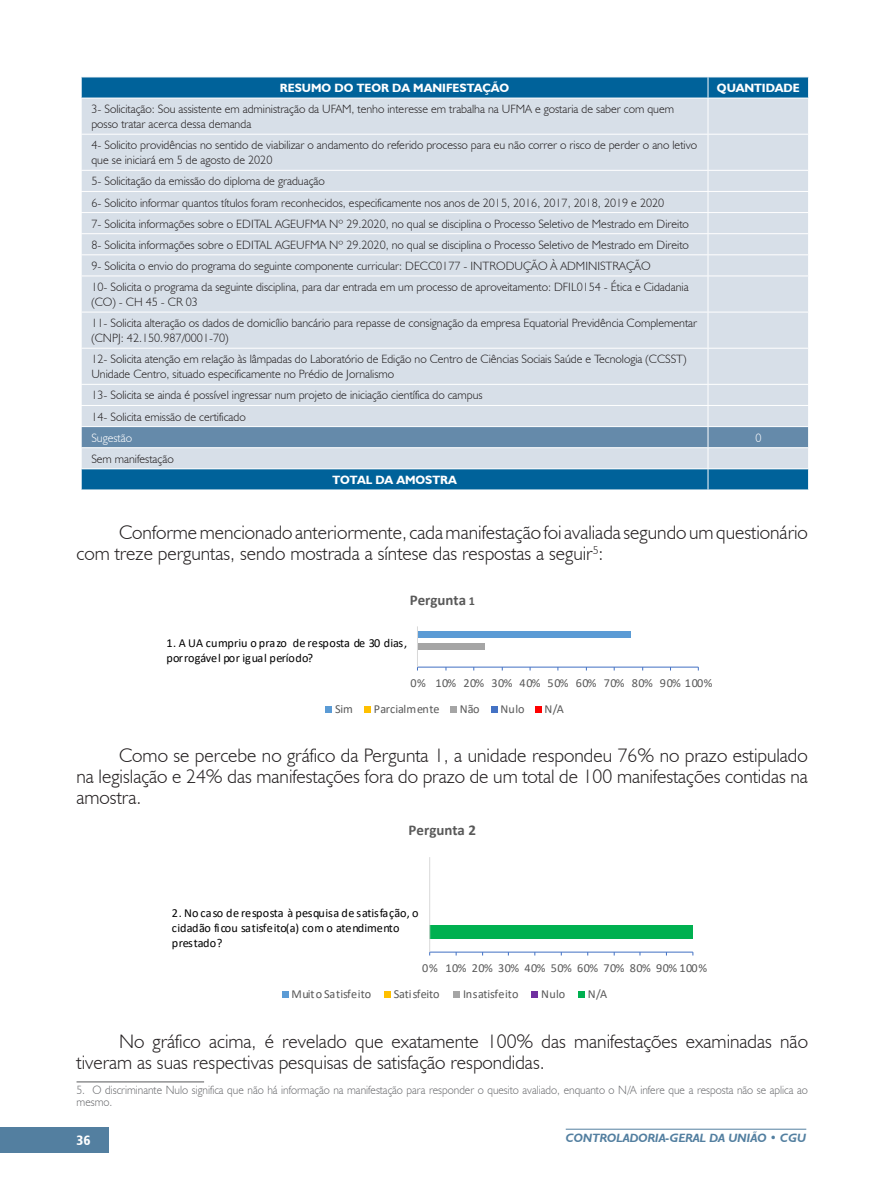
<style>
.page{position:relative;width:893px;height:1191px;background:#fff}
.page>*{position:absolute;margin:0;border:0;box-sizing:border-box;transform-origin:0 0}
._07__TEXTO_CORRENTE{font:300 19.5px/21px "Humanist 521 BT";color:#231f20}
.t1{font:700 14.85px "Calibri";color:#595959}
.t2{font:13.5px "Humanist 777 BT Black Condensed B";color:#fff}
.t3{font:12.15px/14.9px "Calibri";color:#000}
.t4{font:12.15px "Calibri";letter-spacing:.05em;color:#595959}
.t5{font:12.15px "Calibri";color:#595959}
.t6{font:12.15px "Calibri";letter-spacing:-.005em;color:#595959}
.t7{font:12.15px "Calibri";letter-spacing:.02em;color:#595959}
._03__CÉLULA_INTERNA{font:300 12px/15px "Humanist 521 BT";color:#231f20}
._11__NOTA_DE_RODAPÉ{font:300 12px/12px "Humanist 521 BT";color:#6c6d70;scale:.95 1}
._02__CÉLULA_CABEÇALH{font:700 12px "Humanist 521 BT";color:#fff}
.t8{font:italic 700 12px "Humanist 521 BT";color:#537fa0}
._03__CÉLULA_INTERNA-2{font:300 12px "Humanist 521 BT";color:#fff}
.s1{font-size:12.15px}
</style>
<div class="page">
<div style="left:0;top:1127px;width:109px;height:25px;background:#537fa0"></div>
<hr style="left:566px;top:1128px;width:240px;height:1px;background:#537fa0">
<div style="left:82px;top:78px;width:726px;height:20px;background:#00629a"></div>
<div style="left:82px;top:99px;width:726px;height:285px;background:#d7dfe8"></div>
<hr style="left:81px;top:134px;width:627px;height:1px;background:#fff">
<hr style="left:708px;top:134px;width:101px;height:1px;background:#fff">
<hr style="left:81px;top:170px;width:627px;height:1px;background:#fff">
<hr style="left:708px;top:170px;width:101px;height:1px;background:#fff">
<hr style="left:81px;top:191px;width:627px;height:1px;background:#fff">
<hr style="left:708px;top:191px;width:101px;height:1px;background:#fff">
<hr style="left:81px;top:212px;width:627px;height:1px;background:#fff">
<hr style="left:708px;top:212px;width:101px;height:1px;background:#fff">
<hr style="left:81px;top:233px;width:627px;height:1px;background:#fff">
<hr style="left:708px;top:233px;width:101px;height:1px;background:#fff">
<hr style="left:81px;top:254px;width:627px;height:1px;background:#fff">
<hr style="left:708px;top:254px;width:101px;height:1px;background:#fff">
<hr style="left:81px;top:275px;width:627px;height:1px;background:#fff">
<hr style="left:708px;top:275px;width:101px;height:1px;background:#fff">
<hr style="left:81px;top:312px;width:627px;height:1px;background:#fff">
<hr style="left:708px;top:312px;width:101px;height:1px;background:#fff">
<hr style="left:81px;top:348px;width:627px;height:1px;background:#fff">
<hr style="left:708px;top:348px;width:101px;height:1px;background:#fff">
<svg style="left:708px;top:78px;width:1px;height:20px"></svg>
<hr style="left:708px;top:98px;width:1px;height:36px;background:#fff">
<hr style="left:708px;top:135px;width:1px;height:35px;background:#fff">
<svg style="left:81px;top:171px;width:1px;height:104px"></svg>
<svg style="left:708px;top:171px;width:1px;height:104px"></svg>
<hr style="left:708px;top:276px;width:1px;height:36px;background:#fff">
<hr style="left:708px;top:312px;width:1px;height:36px;background:#fff">
<hr style="left:708px;top:348px;width:1px;height:36px;background:#fff">
<svg style="left:81px;top:77px;width:1px;height:21px"></svg>
<svg style="left:808px;top:77px;width:1px;height:21px"></svg>
<svg style="left:81px;top:385px;width:728px;height:104px;background:#9ab8ce"></svg>
<hr style="left:77px;top:1081px;width:127px;height:1px;background:#57585a">
<div style="left:417px;top:643px;width:68px;height:6px;background:#a5a5a5"></div>
<div style="left:417px;top:632px;width:214px;height:6px;background:#5b9bd5"></div>
<hr style="left:417px;top:666px;width:281px;height:1px;background:#4472c4">
<hr style="left:417px;top:626px;width:1px;height:41px;background:#d9d9d9">
<div style="left:325px;top:706px;width:7px;height:7px;background:#5b9bd5"></div>
<div style="left:364px;top:706px;width:7px;height:7px;background:#ffc000"></div>
<div style="left:450px;top:706px;width:7px;height:7px;background:#a5a5a5"></div>
<div style="left:491px;top:706px;width:6px;height:7px;background:#4472c4"></div>
<div style="left:535px;top:706px;width:7px;height:7px;background:#f00"></div>
<div style="left:430px;top:925px;width:263px;height:14px;background:#00b050"></div>
<hr style="left:430px;top:951px;width:263px;height:1px;background:#4472c4">
<hr style="left:429px;top:857px;width:1px;height:95px;background:#d9d9d9">
<div style="left:282px;top:991px;width:7px;height:7px;background:#5b9bd5"></div>
<div style="left:384px;top:991px;width:7px;height:7px;background:#ffc000"></div>
<div style="left:453px;top:991px;width:7px;height:7px;background:#a5a5a5"></div>
<div style="left:531px;top:991px;width:7px;height:7px;background:#7030a0"></div>
<div style="left:578px;top:991px;width:7px;height:7px;background:#00b050"></div>
<p class="_02__CÉLULA_CABEÇALH" style="left:280px;top:80px;width:231px">RESUMO DO TEOR DA MANIFESTAÇÃO</p>
<p class="_02__CÉLULA_CABEÇALH" style="left:717px;top:80px;width:84px">QUANTIDADE</p>
<p class="_03__CÉLULA_INTERNA" style="left:91px;top:101px;width:584px">3- Solicitação: Sou assistente em administração da UFAM, tenho interesse em trabalha na UFMA e gostaria de saber com quem posso tratar acerca dessa demanda</p>
<p class="_03__CÉLULA_INTERNA" style="left:91px;top:137px;width:607px">4- Solicito providências no sentido de viabilizar o andamento do referido processo para eu não correr o risco de perder o ano letivo que se iniciará em 5 de agosto de 2020</p>
<p class="_03__CÉLULA_INTERNA" style="left:91px;top:174px;width:235px">5- Solicitação da emissão do diploma de graduação</p>
<p class="_03__CÉLULA_INTERNA" style="left:91px;top:195px;width:574px">6- Solicito informar quantos títulos foram reconhecidos, especificamente nos anos de 2015, 2016, 2017, 2018, 2019 e 2020</p>
<p class="_03__CÉLULA_INTERNA" style="left:91px;top:216px;width:599px">7- Solicita informações sobre o EDITAL AGEUFMA Nº 29.2020, no qual se disciplina o Processo Seletivo de Mestrado em Direito</p>
<p class="_03__CÉLULA_INTERNA" style="left:91px;top:237px;width:599px">8- Solicita informações sobre o EDITAL AGEUFMA Nº 29.2020, no qual se disciplina o Processo Seletivo de Mestrado em Direito</p>
<p class="_03__CÉLULA_INTERNA" style="left:91px;top:258px;width:561px">9- Solicita o envio do programa do seguinte componente curricular: DECC0177 - INTRODUÇÃO À ADMINISTRAÇÃO</p>
<p class="_03__CÉLULA_INTERNA" style="left:91px;top:279px;width:599px">10- Solicita o programa da seguinte disciplina, para dar entrada em um processo de aproveitamento: DFIL0154 - Ética e Cidadania (CO) - CH 45 - CR 03</p>
<p class="_03__CÉLULA_INTERNA" style="left:91px;top:315px;width:607px">11- Solicita alteração os dados de domicílio bancário para repasse de consignação da empresa Equatorial Previdência Complementar (CNPJ: 42.150.987/0001-70)</p>
<p class="_03__CÉLULA_INTERNA" style="left:91px;top:351px;width:597px">12- Solicita atenção em relação às lâmpadas do Laboratório de Edição no Centro de Ciências Sociais Saúde e Tecnologia (CCSST)<br>Unidade Centro, situado especificamente no Prédio de Jornalismo</p>
<p class="_03__CÉLULA_INTERNA" style="left:91px;top:388px;width:393px">13- Solicita se ainda é possível ingressar num projeto de iniciação científica do campus</p>
<p class="_03__CÉLULA_INTERNA" style="left:91px;top:409px;width:156px">14- Solicita emissão de certificado</p>
<p class="_03__CÉLULA_INTERNA-2" style="left:91px;top:430px;width:42px">Sugestão</p>
<p class="_03__CÉLULA_INTERNA-2" style="left:755px;top:430px;width:8px">0</p>
<p class="_03__CÉLULA_INTERNA" style="left:91px;top:451px;width:84px">Sem manifestação</p>
<p class="_02__CÉLULA_CABEÇALH" style="left:332px;top:472px;width:126px">TOTAL DA AMOSTRA</p>
<p class="_07__TEXTO_CORRENTE" style="left:77px;top:521px;width:733px;text-indent:43px">Conforme mencionado anteriormente, cada manifestação foi avaliada segundo um questionário com treze perguntas, sendo mostrada a síntese das respostas a seguir<sup>5</sup>:</p>
<p class="t1" style="left:410px;top:589px;width:67px">Pergunta <span class="s1">1</span></p>
<p class="t3" style="left:166px;top:635px;width:242px">1. A UA cumpriu o prazo de resposta de 30 dias, porrogável por igual período?</p>
<p class="t4" style="left:410px;top:674px;width:304px">0% 10% 20% 30% 40% 50% 60% 70% 80% 90% 100%</p>
<p class="t7" style="left:335px;top:701px;width:19px">Sim</p>
<p class="t6" style="left:374px;top:701px;width:67px">Parcialmente</p>
<p class="t7" style="left:460px;top:701px;width:22px">Não</p>
<p class="t7" style="left:500px;top:701px;width:26px">Nulo</p>
<p class="t7" style="left:545px;top:701px;width:21px">N/A</p>
<p class="_07__TEXTO_CORRENTE" style="left:77px;top:744px;width:733px;text-align:justify;text-indent:43px">Como se percebe no gráfico da Pergunta 1, a unidade respondeu 76% no prazo estipulado na legislação e 24% das manifestações fora do prazo de um total de 100 manifestações contidas na amostra.</p>
<p class="t1" style="left:409px;top:820px;width:69px">Pergunta 2</p>
<p class="t3" style="left:172px;top:905px;width:248px">2. No caso de resposta à pesquisa de satisfação, o cidadão ficou satisfeito(a) com o atendimento prestado?</p>
<p class="t4" style="left:422px;top:959px;width:286px">0% 10% 20% 30% 40% 50% 60% 70% 80% 90% 100%</p>
<p class="t5" style="left:292px;top:985px;width:81px">Muito Satisfeito</p>
<p class="t6" style="left:394px;top:985px;width:47px">Satisfeito</p>
<p class="t5" style="left:463px;top:985px;width:57px">Insatisfeito</p>
<p class="t7" style="left:541px;top:985px;width:26px">Nulo</p>
<p class="t7" style="left:588px;top:985px;width:21px">N/A</p>
<p class="_07__TEXTO_CORRENTE" style="left:77px;top:1030px;width:733px;text-indent:43px">No gráfico acima, é revelado que exatamente 100% das manifestações examinadas não tiveram as suas respectivas pesquisas de satisfação respondidas.</p>
<p class="_11__NOTA_DE_RODAPÉ" style="left:77px;top:1083px;width:771px">5. O discriminante Nulo significa que não há informação na manifestação para responder o quesito avaliado, enquanto o N/A infere que a resposta não se aplica ao mesmo.</p>
<p class="t2" style="left:77px;top:1132px;width:16px">36</p>
<p class="t8" style="left:566px;top:1130px;width:242px">CONTROLADORIA-GERAL DA UNIÃO • CGU</p>
</div>
